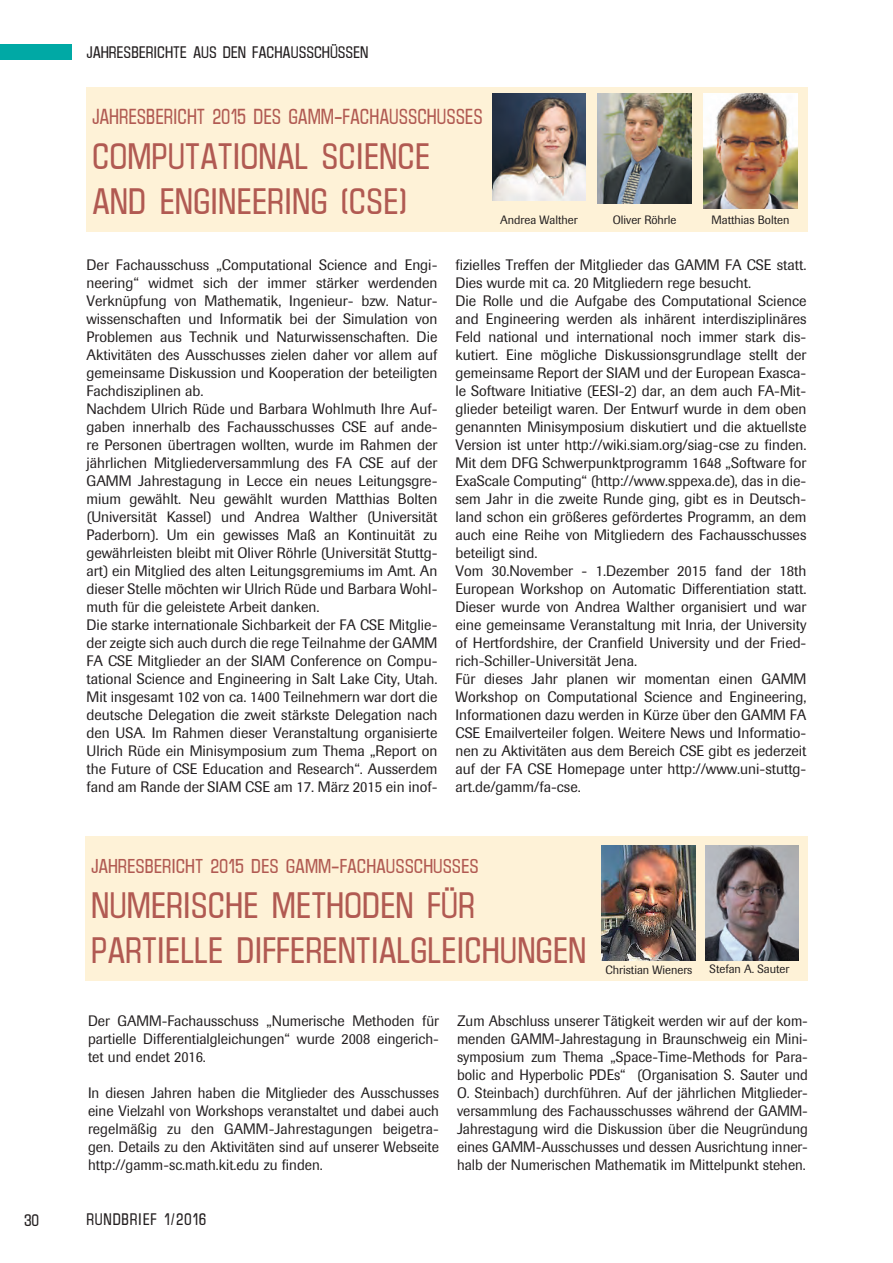
<style>
.page{position:relative;width:893px;height:1263px;background:#fff}
.page>*{position:absolute;margin:0;border:0;box-sizing:border-box;transform-origin:0 0}
.t1{font:33px/45px "I Plain";color:#b15a52}
.t2{font:19.5px "I Plain";color:#b15a52;scale:.93 1}
.t3{font:18px "I Plain";color:#b15a52}
.t4{font:15px/18px "Imago";color:#231f20}
.t5{font:15px/18px "Imago";color:#231f20;text-align:justify;scale:.95 1}
.t6{font:15px/18px "Imago";color:#231f20;text-align:justify;scale:.96 1}
.t7{font:15px "I Plain";color:#231f20}
.t8{font:15px "I Plain";letter-spacing:.05em;color:#231f20}
.t9{font:12px "Imago";color:#231f20}
</style>
<div class="page">
<div style="left:0;top:45px;width:72px;height:15px;background:#00a9a5"></div>
<div style="left:87px;top:87px;width:721px;height:145px;background:#fef2d7"></div>
<img style="left:598px;top:94px;width:93px;height:110px">
<img style="left:492px;top:94px;width:94px;height:106px">
<img style="left:704px;top:93px;width:93px;height:115px">
<div style="left:85px;top:836px;width:723px;height:145px;background:#fef2d7"></div>
<img style="left:705px;top:846px;width:94px;height:115px">
<img style="left:602px;top:846px;width:93px;height:114px">
<p class="t7" style="left:87px;top:43px;width:284px">JAHRESBERICHTE AUS DEN FACHAUSSCHÜSSEN</p>
<h2 class="t2" style="left:92px;top:104px;width:421px">JAHRESBERICHT 2015 DES GAMM-FACHAUSSCHUSSES</h2>
<h1 class="t1" style="left:92px;top:134px;width:340px">COMPUTATIONAL SCIENCE<br>AND ENGINEERING (CSE)</h1>
<p class="t9" style="left:500px;top:213px;width:79px">Andrea Walther</p>
<p class="t9" style="left:613px;top:213px;width:65px">Oliver Röhrle</p>
<p class="t9" style="left:711px;top:213px;width:79px">Matthias Bolten</p>
<p class="t4" style="left:87px;top:256px;width:352px">Der Fachausschuss „Computational Science and Engi&shy;neering“ widmet sich der immer stärker werdenden Verknüpfung von Mathematik, Ingenieur- bzw. Natur&shy;wissenschaften und Informatik bei der Simulation von Problemen aus Technik und Naturwissenschaften. Die Aktivitäten des Ausschusses zielen daher vor allem auf gemeinsame Diskussion und Kooperation der beteiligten Fachdisziplinen ab.<br>Nachdem Ulrich Rüde und Barbara Wohlmuth Ihre Auf&shy;gaben innerhalb des Fachausschusses CSE auf ande&shy;re Personen übertragen wollten, wurde im Rahmen der jährlichen Mitgliederversammlung des FA CSE auf der GAMM Jahrestagung in Lecce ein neues Leitungsgre&shy;mium gewählt. Neu gewählt wurden Matthias Bolten (Universität Kassel) und Andrea Walther (Universität Paderborn). Um ein gewisses Maß an Kontinuität zu gewährleisten bleibt mit Oliver Röhrle (Universität Stuttg&shy;art) ein Mitglied des alten Leitungsgremiums im Amt. An dieser Stelle möchten wir Ulrich Rüde und Barbara Wohl&shy;muth für die geleistete Arbeit danken.<br>Die starke internationale Sichbarkeit der FA CSE Mitglie&shy;der zeigte sich auch durch die rege Teilnahme der GAMM FA CSE Mitglieder an der SIAM Conference on Compu&shy;tational Science and Engineering in Salt Lake City, Utah.<br>Mit insgesamt 102 von ca. 1400 Teilnehmern war dort die deutsche Delegation die zweit stärkste Delegation nach den USA. Im Rahmen dieser Veranstaltung organisierte Ulrich Rüde ein Minisymposium zum Thema „Report on the Future of CSE Education and Research“. Ausserdem fand am Rande der SIAM CSE am 17. März 2015 ein inof-</p>
<p class="t4" style="left:455px;top:256px;width:352px">fizielles Treffen der Mitglieder das GAMM FA CSE statt.<br>Dies wurde mit ca. 20 Mitgliedern rege besucht.<br>Die Rolle und die Aufgabe des Computational Science and Engineering werden als inhärent interdisziplinäres Feld national und international noch immer stark dis&shy;kutiert. Eine mögliche Diskussionsgrundlage stellt der gemeinsame Report der SIAM und der European Exasca&shy;le Software Initiative (EESI-2) dar, an dem auch FA-Mit&shy;glieder beteiligt waren. Der Entwurf wurde in dem oben genannten Minisymposium diskutiert und die aktuellste Version ist unter http://wiki.siam.org/siag-cse zu finden.<br>Mit dem DFG Schwerpunktprogramm 1648 „Software for ExaScale Computing“ (http://www.sppexa.de), das in die&shy;sem Jahr in die zweite Runde ging, gibt es in Deutsch&shy;land schon ein größeres gefördertes Programm, an dem auch eine Reihe von Mitgliedern des Fachausschusses beteiligt sind.<br>Vom 30.November - 1.Dezember 2015 fand der 18th European Workshop on Automatic Differentiation statt.<br>Dieser wurde von Andrea Walther organisiert und war eine gemeinsame Veranstaltung mit Inria, der University of Hertfordshire, der Cranfield University und der Fried&shy;rich-Schiller-Universität Jena.<br>Für dieses Jahr planen wir momentan einen GAMM Workshop on Computational Science and Engineering, Informationen dazu werden in Kürze über den GAMM FA CSE Emailverteiler folgen. Weitere News und Informatio&shy;nen zu Aktivitäten aus dem Bereich CSE gibt es jederzeit auf der FA CSE Homepage unter http://www.uni-stuttg&shy;art.de/gamm/fa-cse.</p>
<p class="t3" style="left:91px;top:855px;width:389px">JAHRESBERICHT 2015 DES GAMM-FACHAUSSCHUSSES</p>
<h1 class="t1" style="left:91px;top:883px;width:497px">NUMERISCHE METHODEN FÜR<br>PARTIELLE DIFFERENTIALGLEICHUNGEN</h1>
<p class="t9" style="left:605px;top:962px;width:88px">Christian Wieners</p>
<p class="t9" style="left:710px;top:961px;width:81px">Stefan A. Sauter</p>
<p class="t6" style="left:88px;top:1012px;width:367px">Der GAMM-Fachausschuss „Numerische Methoden für partielle Differentialgleichungen“ wurde 2008 eingerich&shy;tet und endet 2016.</p>
<p class="t6" style="left:88px;top:1084px;width:367px">In diesen Jahren haben die Mitglieder des Ausschusses eine Vielzahl von Workshops veranstaltet und dabei auch regelmäßig zu den GAMM-Jahrestagungen beigetra&shy;gen. Details zu den Aktivitäten sind auf unserer Webseite http://gamm-sc.math.kit.edu zu finden.</p>
<p class="t7" style="left:24px;top:1210px;width:17px">30</p>
<p class="t8" style="left:87px;top:1210px;width:121px">RUNDBRIEF 1/2016</p>
<p class="t5" style="left:457px;top:1012px;width:371px">Zum Abschluss unserer Tätigkeit werden wir auf der kom&shy;menden GAMM-Jahrestagung in Braunschweig ein Mini&shy;symposium zum Thema „Space-Time-Methods for Para&shy;bolic and Hyperbolic PDEs“ (Organisation S. Sauter und O. Steinbach) durchführen. Auf der jährlichen Mitglieder&shy;versammlung des Fachausschusses während der GAMM-Jahrestagung wird die Diskussion über die Neugründung eines GAMM-Ausschusses und dessen Ausrichtung inner&shy;halb der Numerischen Mathematik im Mittelpunkt stehen.</p>
</div>
